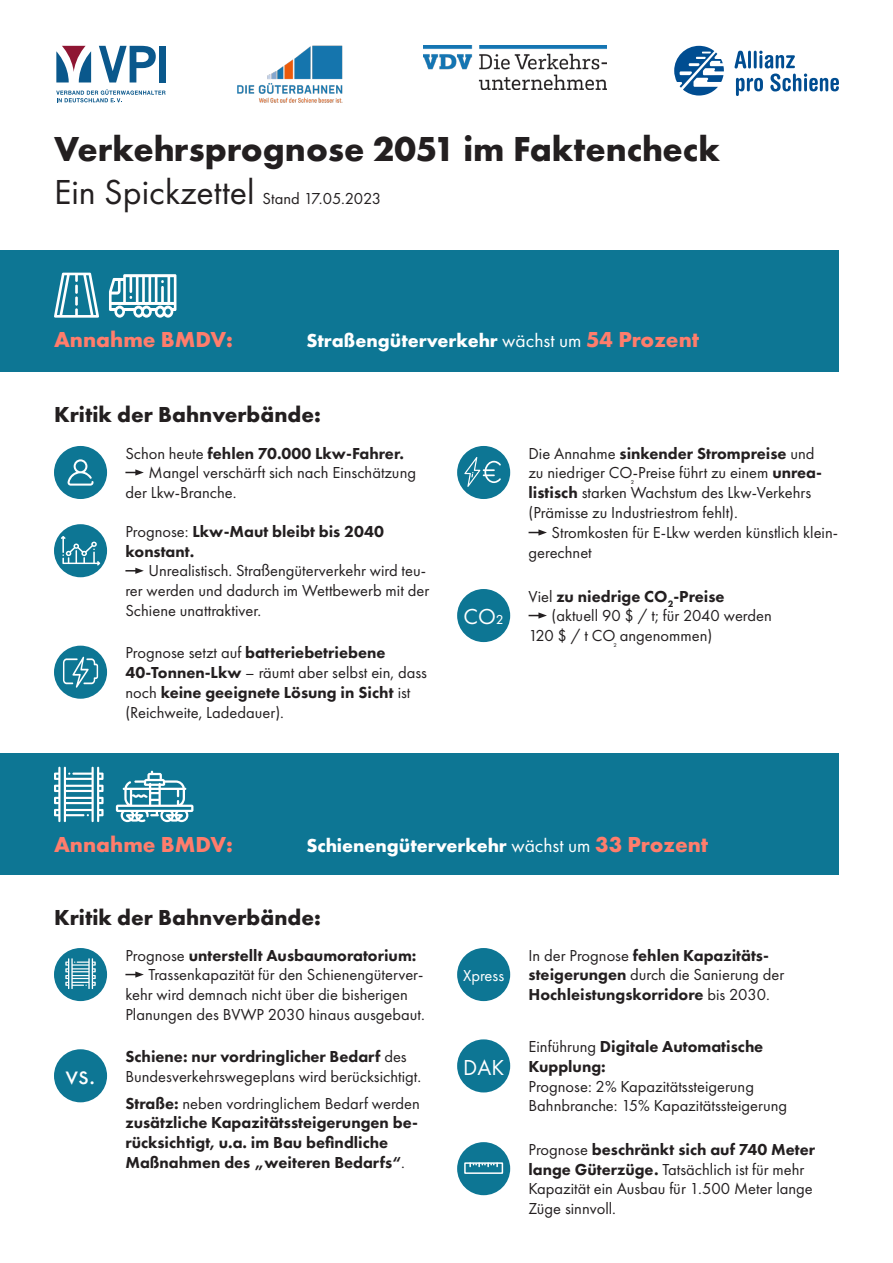
<style>
.page{position:relative;width:893px;height:1263px;background:#fff}
.page>*{position:absolute;margin:0;border:0;box-sizing:border-box;transform-origin:0 0}
.t1{font:700 36px "Futura PT";color:#231f20}
.t2{font:36px "Futura PT";color:#231f20}
.t3{font:30px "Futura PT";color:#fff}
.t4{font:700 22.5px "Futura PT";color:#231f20}
.t5{font:700 22.5px "Futura PT";color:#ff7d6c}
.t6{font:22.5px "Futura PT";color:#fff}
.t7{font:700 19.5px "Futura PT";color:#fff}
.t8{font:16.5px/19.8px "Futura PT";color:#231f20}
.t9{font:800 16.5px/19.8px "Futura PT";color:#231f20;text-align:justify}
.t10{font:16.5px "Futura PT";color:#fff}
.s1{font-weight:400}
.s2{font-size:22.5px;color:#ff7d6c}
.s3{font-weight:800}
</style>
<div class="page">
<div style="left:0;top:753px;width:839px;height:122px;background:#0d7694"></div>
<div style="left:0;top:250px;width:839px;height:122px;background:#0d7694"></div>
<svg style="left:125px;top:469px;width:19px;height:7px"></svg>
<svg style="left:125px;top:568px;width:19px;height:6px"></svg>
<svg style="left:125px;top:971px;width:19px;height:7px"></svg>
<svg style="left:529px;top:529px;width:18px;height:7px"></svg>
<svg style="left:529px;top:612px;width:18px;height:7px"></svg>
<img style="left:237px;top:45px;width:106px;height:58px">
<svg style="left:56px;top:46px;width:35px;height:36px"></svg>
<svg style="left:99px;top:46px;width:57px;height:36px"></svg>
<div style="left:159px;top:46px;width:7px;height:36px;background:#0a588c"></div>
<svg style="left:56px;top:89px;width:109px;height:13px"></svg>
<img style="left:424px;top:46px;width:183px;height:43px">
<svg style="left:674px;top:46px;width:165px;height:50px"></svg>
<div style="left:54px;top:524px;width:53px;height:53px;background:#0d7694;border-radius:50%"></div>
<svg style="left:61px;top:536px;width:39px;height:29px"></svg>
<div style="left:457px;top:446px;width:53px;height:53px;background:#0d7694;border-radius:50%"></div>
<svg style="left:464px;top:457px;width:37px;height:30px"></svg>
<div style="left:54px;top:446px;width:53px;height:53px;background:#0d7694;border-radius:50%"></div>
<svg style="left:67px;top:459px;width:27px;height:27px"></svg>
<div style="left:54px;top:646px;width:53px;height:53px;background:#0d7694;border-radius:50%"></div>
<svg style="left:63px;top:657px;width:35px;height:31px"></svg>
<svg style="left:116px;top:771px;width:77px;height:51px"></svg>
<svg style="left:109px;top:274px;width:67px;height:44px"></svg>
<svg style="left:54px;top:767px;width:50px;height:55px"></svg>
<div style="left:54px;top:948px;width:53px;height:53px;background:#0d7694;border-radius:50%"></div>
<svg style="left:65px;top:958px;width:31px;height:31px"></svg>
<svg style="left:54px;top:273px;width:45px;height:45px"></svg>
<div style="left:457px;top:589px;width:53px;height:53px;background:#0d7694;border-radius:50%"></div>
<div style="left:457px;top:948px;width:53px;height:53px;background:#0d7694;border-radius:50%"></div>
<div style="left:54px;top:1049px;width:53px;height:53px;background:#0d7694;border-radius:50%"></div>
<div style="left:457px;top:1039px;width:53px;height:53px;background:#0d7694;border-radius:50%"></div>
<div style="left:457px;top:1142px;width:53px;height:53px;background:#0d7694;border-radius:50%"></div>
<div style="left:464px;top:1162px;width:39px;height:12px;border:2px solid #fff"></div>
<svg style="left:469px;top:1163px;width:29px;height:3px"></svg>
<p class="t1" style="left:54px;top:125px;width:667px">Verkehrsprognose 2051 im Faktencheck</p>
<p class="t2" style="left:54px;top:171px;width:202px">Ein Spickzettel</p>
<p class="t8" style="left:263px;top:188px;width:120px">Stand 17.05.2023</p>
<p class="t5" style="left:54px;top:325px;width:181px">Annahme BMDV:</p>
<p class="t7" style="left:306px;top:328px;width:394px">Straßengüterverkehr <span class="s1">wächst um</span> <span class="s2">54 Prozent</span></p>
<p class="t4" style="left:54px;top:400px;width:268px">Kritik der Bahnverbände:</p>
<p class="t9" style="left:125px;top:443px;width:280px"><span class="s1">Schon heute</span> fehlen 70.000 Lkw-Fahrer.</p>
<p class="t8" style="left:125px;top:463px;width:292px;text-indent:23px">Mangel verschärft sich nach Einschätzung der Lkw-Branche.</p>
<p class="t9" style="left:125px;top:521px;width:260px"><span class="s1">Prognose:</span> Lkw-Maut bleibt bis 2040</p>
<p class="t9" style="left:125px;top:541px;width:70px">konstant.</p>
<p class="t8" style="left:125px;top:561px;width:305px;text-indent:23px">Unrealistisch. Straßengüterverkehr wird teu&shy;rer werden und dadurch im Wettbewerb mit der<br>Schiene unattraktiver.</p>
<p class="t8" style="left:125px;top:643px;width:303px">Prognose setzt auf <span class="s3">batteriebetriebene 40-Tonnen-Lkw</span> – räumt aber selbst ein, dass noch <span class="s3">keine geeignete Lösung in Sicht</span> ist (Reichweite, Ladedauer).</p>
<p class="t6" style="left:463px;top:603px;width:42px">CO₂</p>
<p class="t8" style="left:529px;top:443px;width:295px">Die Annahme <span class="s3">sinkender Strompreise</span> und zu niedriger CO<sub>₂</sub>-Preise führt zu einem <span class="s3">unrea&shy;listisch</span> starken Wachstum des Lkw-Verkehrs (Prämisse zu Industriestrom fehlt).</p>
<p class="t8" style="left:529px;top:522px;width:311px;text-indent:23px">Stromkosten für E-Lkw werden künstlich klein&shy;gerechnet</p>
<p class="t9" style="left:529px;top:586px;width:198px"><span class="s1">Viel</span> zu niedrige CO<sub>2</sub>-Preise</p>
<p class="t8" style="left:552px;top:606px;width:222px">(aktuell 90 $ / t; für 2040 werden</p>
<p class="t8" style="left:529px;top:626px;width:185px">120 $ / t CO<sub>₂</sub> angenommen)</p>
<p class="t5" style="left:54px;top:830px;width:181px">Annahme BMDV:</p>
<p class="t7" style="left:306px;top:833px;width:403px">Schienengüterverkehr <span class="s1">wächst um</span> <span class="s2">33 Prozent</span></p>
<p class="t4" style="left:54px;top:903px;width:268px">Kritik der Bahnverbände:</p>
<p class="t3" style="left:65px;top:1056px;width:32px">vs.</p>
<p class="t9" style="left:125px;top:945px;width:293px"><span class="s1">Prognose</span> unterstellt Ausbaumoratorium:</p>
<p class="t8" style="left:125px;top:965px;width:301px;text-indent:23px">Trassenkapazität für den Schienengüterver&shy;kehr wird demnach nicht über die bisherigen<br>Planungen des BVWP 2030 hinaus ausgebaut.</p>
<p class="t8" style="left:125px;top:1046px;width:297px"><span class="s3">Schiene: nur vordringlicher Bedarf</span> des<br>Bundesverkehrswegeplans wird berücksichtigt.</p>
<p class="t9" style="left:125px;top:1093px;width:296px">Straße: <span class="s1">neben vordringlichem Bedarf werden </span>zusätzliche Kapazitätssteigerungen be&shy;rücksichtigt, u.a. im Bau befindliche</p>
<p class="t9" style="left:125px;top:1152px;width:281px">Maßnahmen des „weiteren Bedarfs“<span class="s1">.</span></p>
<p class="t10" style="left:463px;top:965px;width:43px">Xpress</p>
<p class="t6" style="left:463px;top:1054px;width:42px">DAK</p>
<p class="t9" style="left:529px;top:945px;width:242px"><span class="s1">In der Prognose</span> fehlen Kapazitäts-</p>
<p class="t8" style="left:529px;top:965px;width:257px"><span class="s3">steigerungen</span> durch die Sanierung der</p>
<p class="t9" style="left:529px;top:984px;width:243px">Hochleistungskorridore <span class="s1">bis 2030.</span></p>
<p class="t9" style="left:529px;top:1036px;width:236px"><span class="s1">Einführung</span> Digitale Automatische</p>
<p class="t9" style="left:529px;top:1056px;width:79px">Kupplung:</p>
<p class="t8" style="left:529px;top:1076px;width:227px">Prognose: 2% Kapazitätssteigerung</p>
<p class="t8" style="left:529px;top:1096px;width:260px">Bahnbranche: 15% Kapazitätssteigerung</p>
<p class="t8" style="left:529px;top:1139px;width:288px">Prognose <span class="s3">beschränkt sich auf 740 Meter lange Güterzüge.</span> Tatsächlich ist für mehr Kapazität ein Ausbau für 1.500 Meter lange Züge sinnvoll.</p>
</div>
